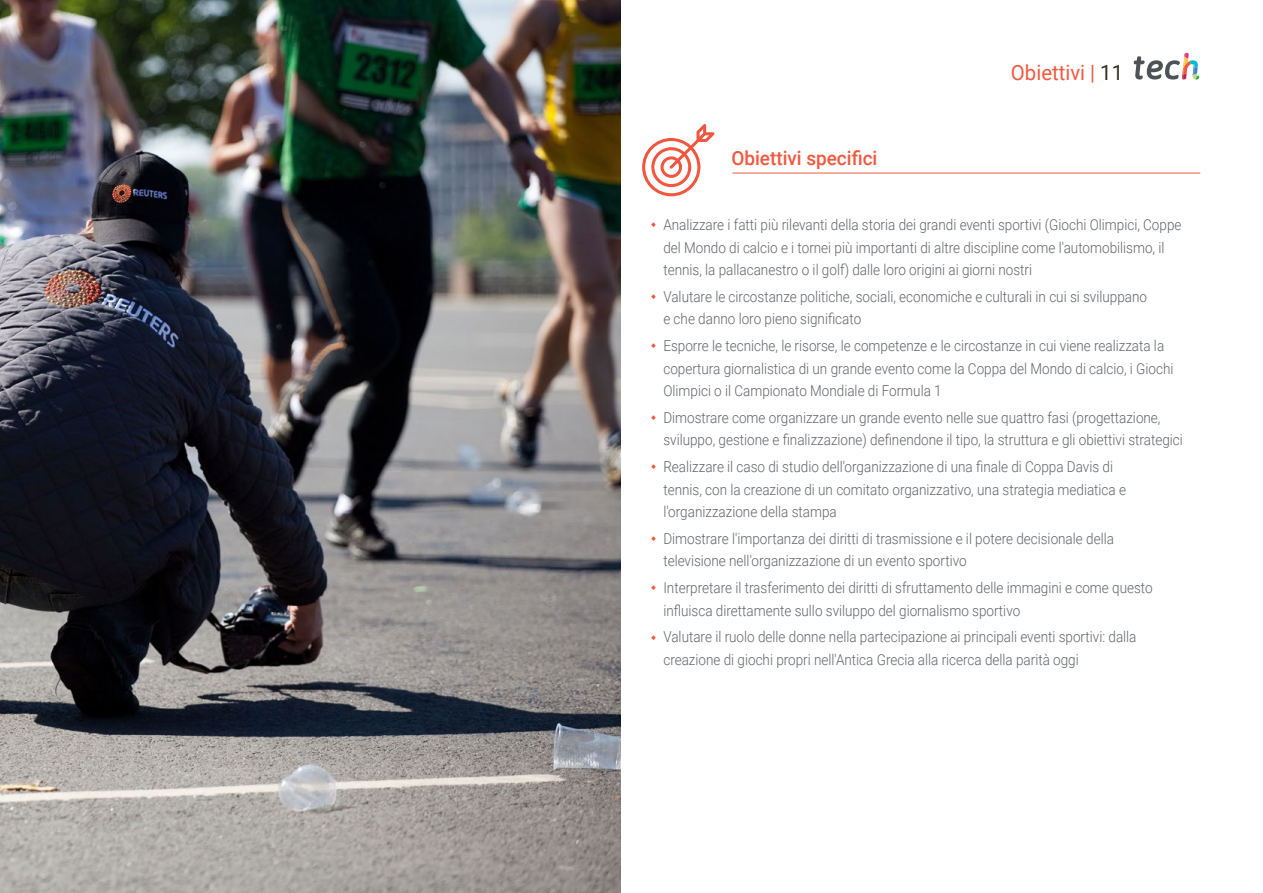
<style>
.page{position:relative;width:1263px;height:893px;background:#fff}
.page>*{position:absolute;margin:0;border:0;box-sizing:border-box;transform-origin:0 0}
.t1{font:21px "Roboto";color:#f1583f}
.t2{font:500 19.5px "Roboto";color:#f1583f}
.t3{font:300 15px/22.5px "Roboto";color:#61646a;scale:.9 1}
.s1{color:#312e20}
</style>
<div class="page">
<hr style="left:732px;top:173px;width:468px;height:1px;background:#f1583f">
<svg style="left:642px;top:124px;width:72px;height:72px"></svg>
<img style="left:0;top:0;width:621px;height:893px">
<svg style="left:1134px;top:53px;width:65px;height:27px"></svg>
<h2 class="t2" style="left:731px;top:144px;width:147px">Obiettivi specifici</h2>
<h1 class="t1" style="left:1011px;top:57px;width:114px">Obiettivi | <span class="s1">11</span></h1>
<p class="t3" style="left:663px;top:213px;width:577px">Analizzare i fatti più rilevanti della storia dei grandi eventi sportivi (Giochi Olimpici, Coppe del Mondo di calcio e i tornei più importanti di altre discipline come l'automobilismo, il tennis, la pallacanestro o il golf) dalle loro origini ai giorni nostri</p>
<p class="t3" style="left:663px;top:285px;width:539px">Valutare le circostanze politiche, sociali, economiche e culturali in cui si sviluppano e che danno loro pieno significato</p>
<p class="t3" style="left:663px;top:334px;width:568px">Esporre le tecniche, le risorse, le competenze e le circostanze in cui viene realizzata la copertura giornalistica di un grande evento come la Coppa del Mondo di calcio, i Giochi<br>Olimpici o il Campionato Mondiale di Formula 1</p>
<p class="t3" style="left:663px;top:406px;width:579px">Dimostrare come organizzare un grande evento nelle sue quattro fasi (progettazione, sviluppo, gestione e finalizzazione) definendone il tipo, la struttura e gli obiettivi strategici</p>
<p class="t3" style="left:663px;top:455px;width:516px">Realizzare il caso di studio dell'organizzazione di una finale di Coppa Davis di tennis, con la creazione di un comitato organizzativo, una strategia mediatica e l'organizzazione della stampa</p>
<p class="t3" style="left:663px;top:527px;width:502px">Dimostrare l'importanza dei diritti di trasmissione e il potere decisionale della televisione nell'organizzazione di un evento sportivo</p>
<p class="t3" style="left:663px;top:576px;width:545px">Interpretare il trasferimento dei diritti di sfruttamento delle immagini e come questo influisca direttamente sullo sviluppo del giornalismo sportivo</p>
<p class="t3" style="left:663px;top:625px;width:527px">Valutare il ruolo delle donne nella partecipazione ai principali eventi sportivi: dalla creazione di giochi propri nell'Antica Grecia alla ricerca della parità oggi</p>
</div>
